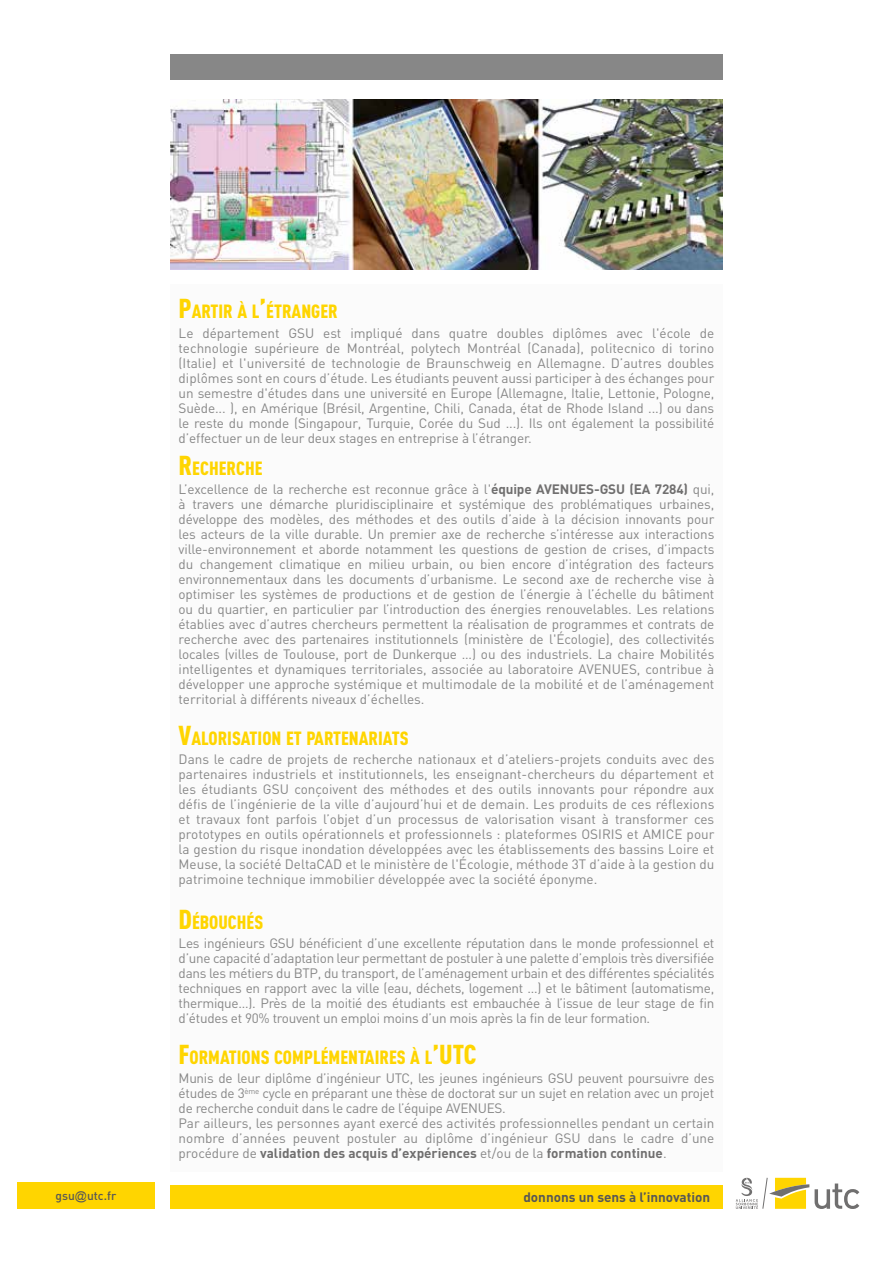
<style>
.page{position:relative;width:893px;height:1263px;background:#fff}
.page>*{position:absolute;margin:0;border:0;box-sizing:border-box;transform-origin:0 0}
.t1{font:900 18.9px "DIN Cond";color:#ffd500}
.t2{font:13.5px/15px "DIN";letter-spacing:-.015em;color:#878787;text-align:justify}
.t3{font:700 13.5px "DIN";color:#575756}
.t4{font:500 12px "DIN";color:#575756}
.s1{font-family:"Arial";font-weight:400}
.s2{font-size:27px}
.s3{font-weight:700;color:#706f6f}
</style>
<div class="page">
<div style="left:170px;top:1185px;width:553px;height:24px;background:#ffd500"></div>
<div style="left:170px;top:54px;width:553px;height:26px;background:#878787"></div>
<svg style="left:815px;top:1183px;width:44px;height:26px"></svg>
<svg style="left:736px;top:1178px;width:73px;height:31px"></svg>
<img style="left:170px;top:99px;width:553px;height:171px">
<div style="left:170px;top:284px;width:553px;height:887px;background:#fbfbfb"></div>
<div style="left:17px;top:1182px;width:138px;height:27px;background:#ffd500"></div>
<p class="t4" style="left:55px;top:1188px;width:62px">gsu<span class="s1">@</span>utc.fr</p>
<h1 class="t1" style="left:179px;top:300px;width:161px"><span class="s2">P</span>ARTIR À L<span class="s2">’</span>ÉTRANGER</h1>
<p class="t2" style="left:179px;top:325px;width:537px">Le département GSU est impliqué dans quatre doubles diplômes avec l'école de technologie supérieure de Montréal, polytech Montréal (Canada), politecnico di torino (Italie) et l'université de technologie de Braunschweig en Allemagne. D’autres doubles diplômes sont en cours d’étude. Les étudiants peuvent aussi participer à des échanges pour un semestre d'études dans une université en Europe (Allemagne, Italie, Lettonie, Pologne, Suède... ), en Amérique (Brésil, Argentine, Chili, Canada, état de Rhode Island ...) ou dans le reste du monde (Singapour, Turquie, Corée du Sud ...). Ils ont également la possibilité d’effectuer un de leur deux stages en entreprise à l’étranger.</p>
<h1 class="t1" style="left:179px;top:456px;width:85px"><span class="s2">R</span>ECHERCHE</h1>
<p class="t2" style="left:179px;top:482px;width:537px">L’excellence de la recherche est reconnue grâce à l'<span class="s3">équipe AVENUES-GSU (EA 7284)</span> qui, à travers une démarche pluridisciplinaire et systémique des problématiques urbaines, développe des modèles, des méthodes et des outils d’aide à la décision innovants pour les acteurs de la ville durable. Un premier axe de recherche s’intéresse aux interactions ville-environnement et aborde notamment les questions de gestion de crises, d’impacts du changement climatique en milieu urbain, ou bien encore d’intégration des facteurs environnementaux dans les documents d’urbanisme. Le second axe de recherche vise à optimiser les systèmes de productions et de gestion de l’énergie à l’échelle du bâtiment ou du quartier, en particulier par l’introduction des énergies renouvelables. Les relations établies avec d’autres chercheurs permettent la réalisation de programmes et contrats de recherche avec des partenaires institutionnels (ministère de l'Écologie), des collectivités locales (villes de Toulouse, port de Dunkerque …) ou des industriels. La chaire Mobilités intelligentes et dynamiques territoriales, associée au laboratoire AVENUES, contribue à développer une approche systémique et multimodale de la mobilité et de l’aménagement territorial à différents niveaux d’échelles.</p>
<h1 class="t1" style="left:179px;top:726px;width:230px"><span class="s2">V</span>ALORISATION ET PARTENARIATS</h1>
<p class="t2" style="left:179px;top:752px;width:537px">Dans le cadre de projets de recherche nationaux et d’ateliers-projets conduits avec des partenaires industriels et institutionnels, les enseignant-chercheurs du département et les étudiants GSU conçoivent des méthodes et des outils innovants pour répondre aux défis de l’ingénierie de la ville d’aujourd’hui et de demain. Les produits de ces réflexions et travaux font parfois l’objet d’un processus de valorisation visant à transformer ces prototypes en outils opérationnels et professionnels : plateformes OSIRIS et AMICE pour la gestion du risque inondation développées avec les établissements des bassins Loire et Meuse, la société DeltaCAD et le ministère de l'Écologie, méthode 3T d’aide à la gestion du patrimoine technique immobilier développée avec la société éponyme.</p>
<h1 class="t1" style="left:179px;top:910px;width:85px"><span class="s2">D</span>ÉBOUCHÉS</h1>
<p class="t2" style="left:179px;top:935px;width:537px">Les ingénieurs GSU bénéficient d’une excellente réputation dans le monde professionnel et d’une capacité d’adaptation leur permettant de postuler à une palette d’emplois très diversifiée dans les métiers du BTP, du transport, de l’aménagement urbain et des différentes spécialités techniques en rapport avec la ville (eau, déchets, logement …) et le bâtiment (automatisme, thermique…). Près de la moitié des étudiants est embauchée à l’issue de leur stage de fin d’études et 90% trouvent un emploi moins d’un mois après la fin de leur formation.</p>
<h1 class="t1" style="left:179px;top:1045px;width:274px"><span class="s2">F</span>ORMATIONS COMPLÉMENTAIRES À L<span class="s2">’UTC</span></h1>
<p class="t2" style="left:179px;top:1071px;width:537px;text-align:left">Munis de leur diplôme d’ingénieur UTC, les jeunes ingénieurs GSU peuvent poursuivre des études de 3<sup>ème</sup> cycle en préparant une thèse de doctorat sur un sujet en relation avec un projet de recherche conduit dans le cadre de l’équipe AVENUES.<br>Par ailleurs, les personnes ayant exercé des activités professionnelles pendant un certain nombre d’années peuvent postuler au diplôme d’ingénieur GSU dans le cadre d’une procédure de <span class="s3">validation des acquis d’expériences</span> et/ou de la <span class="s3">formation continue</span>.</p>
<p class="t3" style="left:523px;top:1188px;width:188px">donnons un sens à l’innovation</p>
</div>
